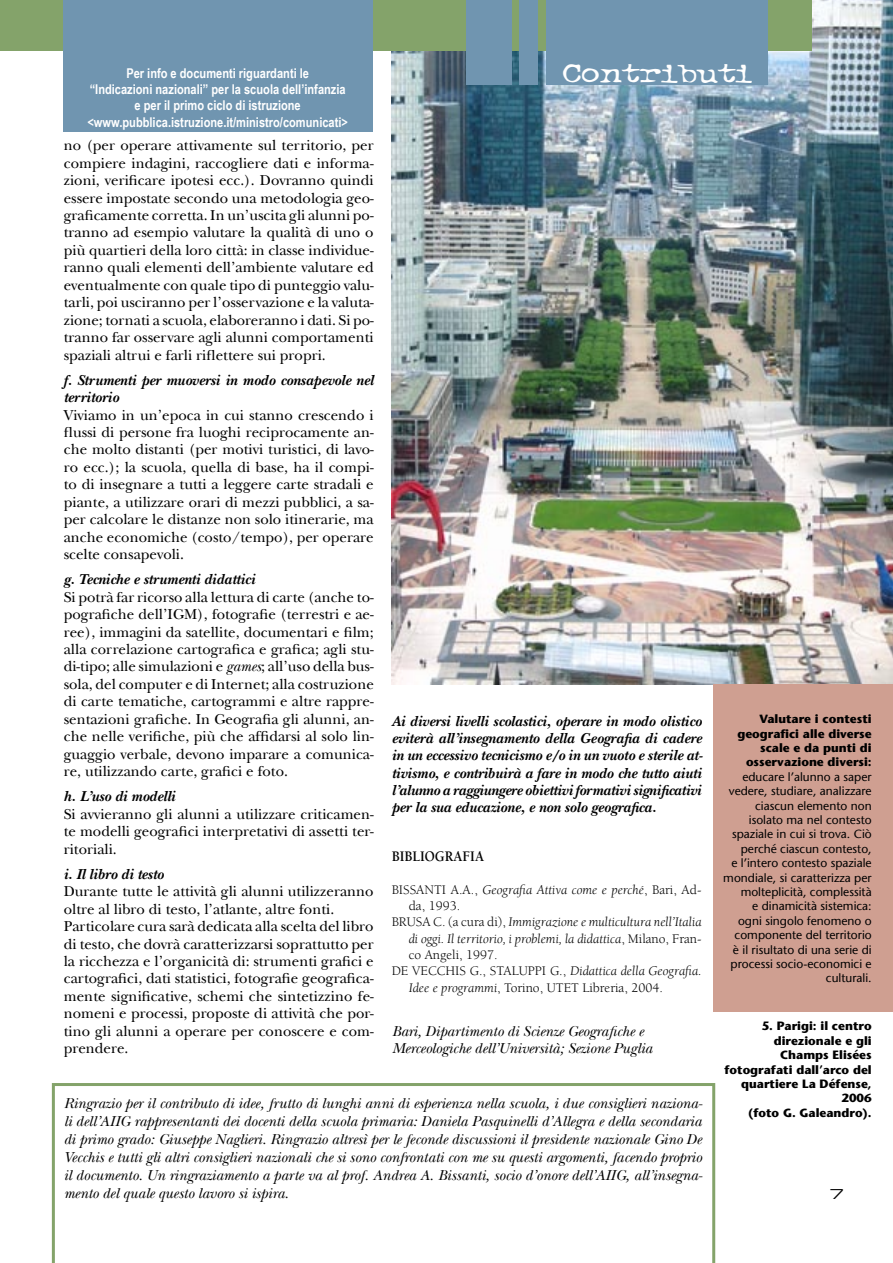
<style>
.page{position:relative;width:893px;height:1263px;background:#fff}
.page>*{position:absolute;margin:0;border:0;box-sizing:border-box;transform-origin:0 0}
.t1{font:30px "Typewriter OS Oldstyle";color:#fff;scale:1.35 1}
.t2{font:15px/17.4px "New Baskerville";color:#000;text-align:justify}
.t3{font:italic 15px/18px "New Baskerville";color:#000;text-align:justify}
.t4{font:italic 700 15px/17.2px "New Baskerville";color:#000}
.t5{font:700 15px "Berkeley";color:#000;scale:.9 1}
.t6{font:italic 13.5px "Berkeley";color:#000}
.t7{font:700 13.5px/16.2px "Arial Narrow";color:#fff;text-align:center}
.t8{font:13.5px "Berkeley";color:#000}
.t9{font:13.5px "Eurostile Extended Two";color:#000;scale:1.11 1}
.t10{font:12px/14.4px "Stone Sans";color:#000;text-align:right}
.t11{font:700 12px/14.4px "Stone Sans";color:#000;text-align:right}
.s1{font-style:italic}
.s2{font-style:normal}
</style>
<div class="page">
<svg style="left:52px;top:1083px;width:663px;height:180px"></svg>
<img style="left:392px;top:0;width:501px;height:685px">
<div style="left:0;top:0;width:812px;height:51px;background:#84a36a"></div>
<div style="left:546px;top:0;width:222px;height:85px;background:#7095b0"></div>
<div style="left:713px;top:685px;width:180px;height:327px;background:#cf9f91"></div>
<div style="left:519px;top:0;width:18px;height:85px;background:#7095b0"></div>
<div style="left:466px;top:0;width:46px;height:85px;background:#7095b0"></div>
<div style="left:64px;top:0;width:309px;height:132px;background:#7095b0"></div>
<p class="t7" style="left:87px;top:65px;width:262px">Per info e documenti riguardanti le<br>“Indicazioni nazionali” per la scuola dell’infanzia e per il primo ciclo di istruzione &lt;www.pubblica.istruzione.it/ministro/comunicati&gt;</p>
<h1 class="t1" style="left:563px;top:56px;width:142px">Contributi</h1>
<p class="t2" style="left:64px;top:137px;width:311px">no (per operare attivamente sul territorio, per compiere indagini, raccogliere dati e informa&shy;zioni, verificare ipotesi ecc.). Dovranno quindi essere impostate secondo una metodologia geo&shy;graficamente corretta. In un’uscita gli alunni po&shy;tranno ad esempio valutare la qualità di uno o più quartieri della loro città: in classe individue&shy;ranno quali elementi dell’ambiente valutare ed eventualmente con quale tipo di punteggio valu&shy;tarli, poi usciranno per l’osservazione e la valuta&shy;zione; tornati a scuola, elaboreranno i dati. Si po&shy;tranno far osservare agli alunni comportamenti spaziali altrui e farli riflettere sui propri.</p>
<p class="t4" style="left:64px;top:371px;width:311px">f. Strumenti per muoversi in modo consapevole nel territorio</p>
<p class="t2" style="left:64px;top:406px;width:311px">Viviamo in un’epoca in cui stanno crescendo i flussi di persone fra luoghi reciprocamente an&shy;che molto distanti (per motivi turistici, di lavo&shy;ro ecc.); la scuola, quella di base, ha il compi&shy;to di insegnare a tutti a leggere carte stradali e piante, a utilizzare orari di mezzi pubblici, a sa&shy;per calcolare le distanze non solo itinerarie, ma anche economiche (costo/tempo), per operare scelte consapevoli.</p>
<p class="t4" style="left:64px;top:571px;width:193px">g. Tecniche e strumenti didattici</p>
<p class="t2" style="left:64px;top:588px;width:312px">Si potrà far ricorso alla lettura di carte (anche to&shy;pografiche dell’IGM), fotografie (terrestri e ae&shy;ree), immagini da satellite, documentari e film; alla correlazione cartografica e grafica; agli stu&shy;di-tipo; alle simulazioni e <span class="s1">games</span>; all’uso della bus&shy;sola, del computer e di Internet; alla costruzione di carte tematiche, cartogrammi e altre rappre&shy;sentazioni grafiche. In Geografia gli alunni, an&shy;che nelle verifiche, più che affidarsi al solo lin&shy;guaggio verbale, devono imparare a comunica&shy;re, utilizzando carte, grafici e foto.</p>
<p class="t4" style="left:64px;top:788px;width:113px">h. L’uso di modelli</p>
<p class="t2" style="left:64px;top:805px;width:311px">Si avvieranno gli alunni a utilizzare criticamen&shy;te modelli geografici interpretativi di assetti ter&shy;ritoriali.</p>
<p class="t4" style="left:64px;top:865px;width:102px">i. Il libro di testo</p>
<p class="t2" style="left:64px;top:882px;width:311px;text-align:left">Durante tutte le attività gli alunni utilizzeranno oltre al libro di testo, l’atlante, altre fonti.<br>Particolare cura sarà dedicata alla scelta del libro di testo, che dovrà caratterizzarsi soprattutto per la ricchezza e l’organicità di: strumenti grafici e cartografici, dati statistici, fotografie geografica&shy;mente significative, schemi che sintetizzino fe&shy;nomeni e processi, proposte di attività che por&shy;tino gli alunni a operare per conoscere e com&shy;prendere.</p>
<p class="t4" style="left:392px;top:712px;width:313px;text-align:justify">Ai diversi livelli scolastici, operare in modo olistico eviterà all’insegnamento della Geografia di cadere in un eccessivo tecnicismo e/o in un vuoto e sterile at&shy;tivismo, e contribuirà a fare in modo che tutto aiuti l’alunno a raggiungere obiettivi formativi significativi per la sua educazione, e non solo geografica.</p>
<p class="t5" style="left:392px;top:848px;width:104px">BIBLIOGRAFIA</p>
<p class="t6" style="left:392px;top:883px;width:311px"><span class="s2">BISSANTI A.A.,</span> Geografia Attiva come e perché<span class="s2">, Bari, Ad-</span></p>
<p class="t8" style="left:409px;top:899px;width:53px">da, 1993.</p>
<p class="t6" style="left:392px;top:915px;width:311px"><span class="s2">BRUSA C. (a cura di),</span> Immigrazione e multicultura nell’Italia</p>
<p class="t6" style="left:409px;top:931px;width:294px">di oggi. Il territorio, i problemi, la didattica<span class="s2">, Milano, Fran-</span></p>
<p class="t8" style="left:409px;top:947px;width:91px">co Angeli, 1997.</p>
<p class="t6" style="left:392px;top:964px;width:311px"><span class="s2">DE VECCHIS G., STALUPPI G.,</span> Didattica della Geografia.</p>
<p class="t8" style="left:409px;top:981px;width:256px"><span class="s1">Idee e programmi</span>, Torino, UTET Libreria, 2004.</p>
<p class="t3" style="left:392px;top:1022px;width:262px;line-height:17.2px">Bari, Dipartimento di Scienze Geografiche e<br>Merceologiche dell’Università; Sezione Puglia</p>
<p class="t3" style="left:64px;top:1094px;width:640px">Ringrazio per il contributo di idee, frutto di lunghi anni di esperienza nella scuola, i due consiglieri naziona&shy;li dell’AIIG rappresentanti dei docenti della scuola primaria: Daniela Pasquinelli d’Allegra e della secondaria di primo grado: Giuseppe Naglieri. Ringrazio altresì per le feconde discussioni il presidente nazionale Gino De Vecchis e tutti gli altri consiglieri nazionali che si sono confrontati con me su questi argomenti, facendo proprio il documento. Un ringraziamento a parte va al prof. Andrea A. Bissanti, socio d’onore dell’AIIG, all’insegna&shy;mento del quale questo lavoro si ispira.</p>
<p class="t11" style="left:737px;top:711px;width:136px">Valutare i contesti geografici alle diverse scale e da punti di osservazione diversi:</p>
<p class="t10" style="left:723px;top:769px;width:150px">educare l’alunno a saper vedere, studiare, analizzare ciascun elemento non isolato ma nel contesto spaziale in cui si trova. Ciò perché ciascun contesto,<br>e l’intero contesto spaziale mondiale, si caratterizza per molteplicità, complessità<br>e dinamicità sistemica:<br>ogni singolo fenomeno o componente del territorio<br>è il risultato di una serie di processi socio-economici e culturali.</p>
<p class="t11" style="left:724px;top:1019px;width:149px">5. Parigi: il centro direzionale e gli<br>Champs Elisées fotografati dall’arco del quartiere La Défense,<br>2006<br>(foto G. Galeandro).</p>
<p class="t9" style="left:830px;top:1185px;width:15px">7</p>
</div>
